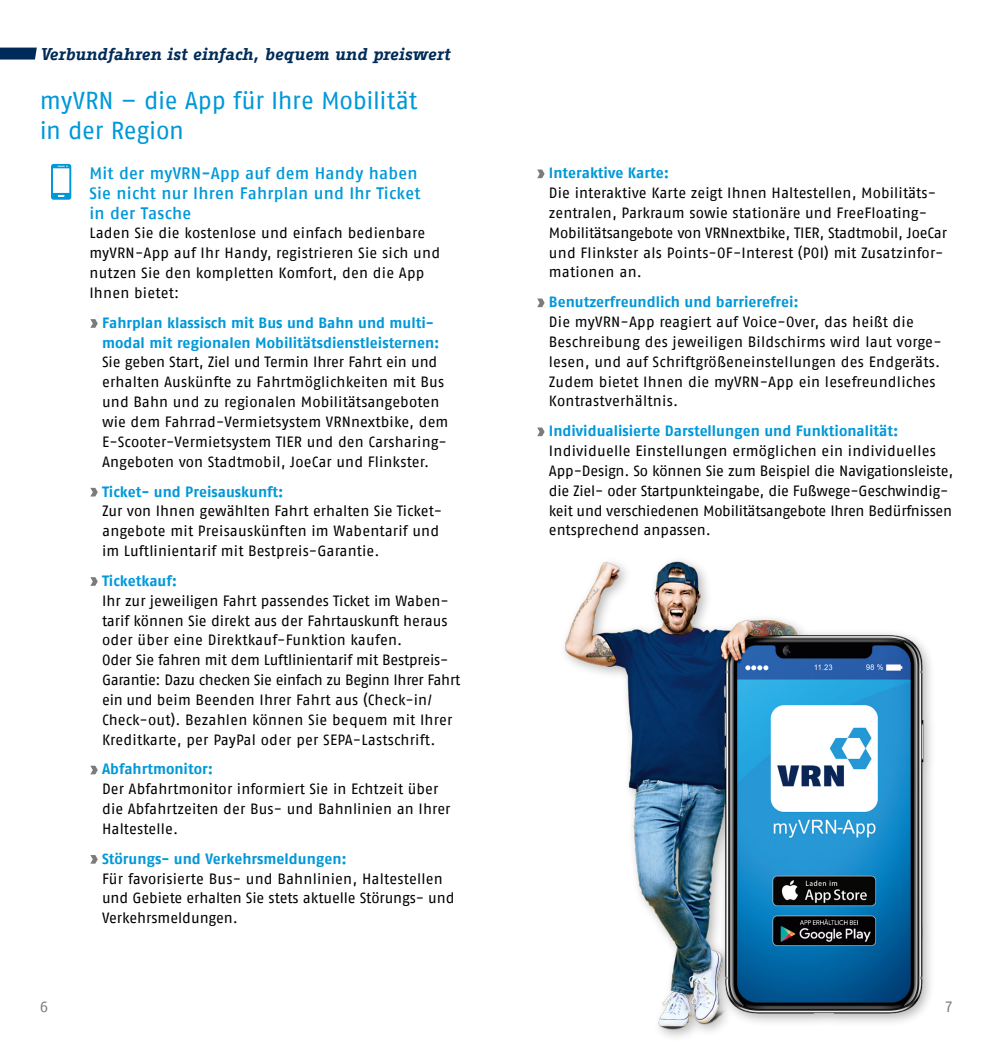
<style>
.page{position:relative;width:993px;height:1042px;background:#fff}
.page>*{position:absolute;margin:0;border:0;box-sizing:border-box;transform-origin:0 0}
.Headline{font:24.5px/29.8px "Fago No Tf";letter-spacing:-.015em;color:#0098d8}
.Subhead{font:500 16.62px/19.8px "Fago No Tf";letter-spacing:.015em;color:#0098d8}
.Subhead-2{font:italic 700 16.62px "Fago Office Serif";color:#002b58}
.copy{font:14.88px/19.8px "Fago No Tf";letter-spacing:.005em;color:#000}
.copy-2{font:14.88px "Fago No Tf";color:#7b7b7a}
.s1{font-weight:700;color:#0098d8}
</style>
<div class="page">
<svg style="left:537px;top:169px;width:7px;height:9px"></svg>
<svg style="left:537px;top:298px;width:7px;height:9px"></svg>
<svg style="left:537px;top:427px;width:7px;height:9px"></svg>
<svg style="left:90px;top:319px;width:8px;height:9px"></svg>
<svg style="left:90px;top:488px;width:8px;height:8px"></svg>
<svg style="left:90px;top:577px;width:8px;height:9px"></svg>
<svg style="left:90px;top:766px;width:8px;height:8px"></svg>
<svg style="left:90px;top:855px;width:8px;height:8px"></svg>
<svg style="left:0;top:48px;width:37px;height:12px"></svg>
<svg style="left:51px;top:164px;width:20px;height:36px"></svg>
<img style="left:564px;top:560px;width:366px;height:477px">
<p class="Subhead-2" style="left:40px;top:44px;width:412px">Verbundfahren ist einfach, bequem und preiswert</p>
<p class="Headline" style="left:40px;top:85px;width:379px">myVRN – die App für Ihre Mobilität in der Region</p>
<p class="Subhead" style="left:89px;top:163px;width:332px">Mit der myVRN-App auf dem Handy haben<br>Sie nicht nur Ihren Fahrplan und Ihr Ticket in der Tasche</p>
<p class="copy" style="left:89px;top:223px;width:352px">Laden Sie die kostenlose und einfach bedienbare myVRN-App auf Ihr Handy, registrieren Sie sich und nutzen Sie den kompletten Komfort, den die App Ihnen bietet:</p>
<p class="copy" style="left:102px;top:313px;width:348px"><span class="s1">Fahrplan klassisch mit Bus und Bahn und multi&shy;modal mit regionalen Mobilitätsdienstleisternen:<br></span>Sie geben Start, Ziel und Termin Ihrer Fahrt ein und erhalten Auskünfte zu Fahrtmöglichkeiten mit Bus und Bahn und zu regionalen Mobilitätsangeboten wie dem Fahrrad-Vermietsystem VRNnextbike, dem E-Scooter-Vermietsystem TIER und den Carsharing-Angeboten von Stadtmobil, JoeCar und Flinkster.</p>
<p class="copy" style="left:102px;top:481px;width:339px"><span class="s1">Ticket- und Preisauskunft:<br></span>Zur von Ihnen gewählten Fahrt erhalten Sie Ticket&shy;angebote mit Preisauskünften im Wabentarif und im Luftlinientarif mit Bestpreis-Garantie.</p>
<p class="copy" style="left:102px;top:570px;width:359px"><span class="s1">Ticketkauf:<br></span>Ihr zur jeweiligen Fahrt passendes Ticket im Waben&shy;tarif können Sie direkt aus der Fahrtauskunft heraus oder über eine Direktkauf-Funktion kaufen.<br>Oder Sie fahren mit dem Luftlinientarif mit Bestpreis-Garantie: Dazu checken Sie einfach zu Beginn Ihrer Fahrt ein und beim Beenden Ihrer Fahrt aus (Check-in/ Check-out). Bezahlen können Sie bequem mit Ihrer Kreditkarte, per PayPal oder per SEPA-Lastschrift.</p>
<p class="copy" style="left:102px;top:759px;width:350px"><span class="s1">Abfahrtmonitor:<br></span>Der Abfahrtmonitor informiert Sie in Echtzeit über die Abfahrtzeiten der Bus- und Bahnlinien an Ihrer Haltestelle.</p>
<p class="copy" style="left:102px;top:848px;width:354px"><span class="s1">Störungs- und Verkehrsmeldungen:<br></span>Für favorisierte Bus- und Bahnlinien, Haltestellen und Gebiete erhalten Sie stets aktuelle Störungs- und Verkehrsmeldungen.</p>
<p class="copy" style="left:548px;top:163px;width:399px"><span class="s1">Interaktive Karte:<br></span>Die interaktive Karte zeigt Ihnen Haltestellen, Mobilitäts&shy;zentralen, Parkraum sowie stationäre und FreeFloating-Mobilitätsangebote von VRNnextbike, TIER, Stadtmobil, JoeCar und Flinkster als Points-OF-Interest (POI) mit Zusatzinfor&shy;mationen an.</p>
<p class="copy" style="left:548px;top:292px;width:393px"><span class="s1">Benutzerfreundlich und barrierefrei:<br></span>Die myVRN-App reagiert auf Voice-Over, das heißt die Beschreibung des jeweiligen Bildschirms wird laut vorge&shy;lesen, und auf Schriftgrößeneinstellungen des Endgeräts.<br>Zudem bietet Ihnen die myVRN-App ein lesefreundliches Kontrastverhältnis.</p>
<p class="copy" style="left:548px;top:421px;width:405px"><span class="s1">Individualisierte Darstellungen und Funktionalität:<br></span>Individuelle Einstellungen ermöglichen ein individuelles App-Design. So können Sie zum Beispiel die Navigationsleiste, die Ziel- oder Startpunkteingabe, die Fußwege-Geschwindig&shy;keit und verschiedenen Mobilitätsangebote Ihren Bedürfnissen entsprechend anpassen.</p>
<p class="copy-2" style="left:40px;top:998px;width:10px">6</p>
<p class="copy-2" style="left:944px;top:998px;width:10px">7</p>
</div>
